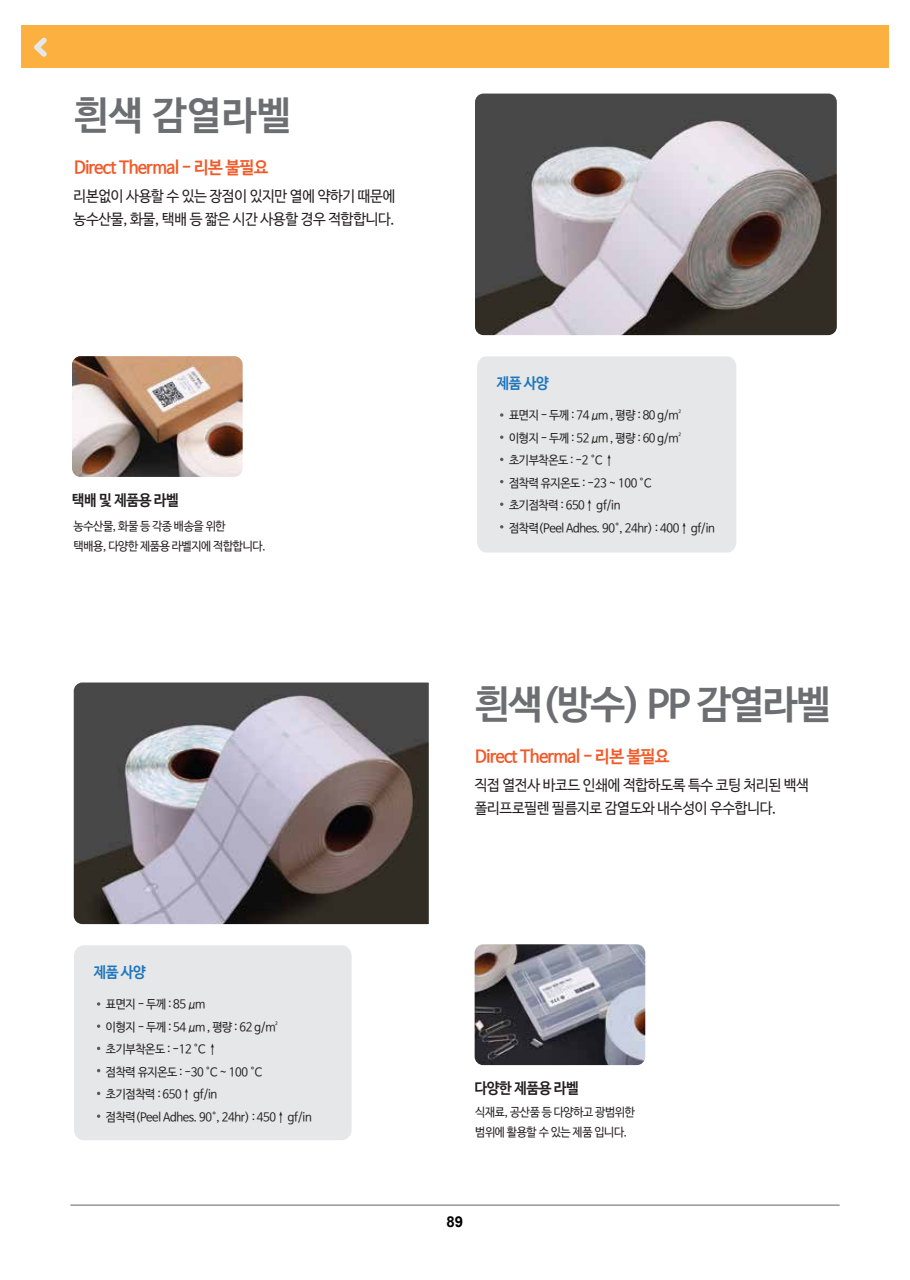
<style>
.page{position:relative;width:910px;height:1280px;background:#fff}
.page>*{position:absolute;margin:0;border:0;box-sizing:border-box;transform-origin:0 0}
.t1{font:39px "Nanum Barun Gothic OTF Bold";letter-spacing:-.04em;color:#6d6e71}
.t2{font:17.25px "Nanum Barun Gothic OTF Bold";letter-spacing:-.03em;color:#f15a29;scale:.95 1}
.t3{font:15px/22.5px "Nanum Barun Gothic OTF";letter-spacing:-.02em;color:#231f20;scale:.95 1}
.t4{font:15px "Nanum Barun Gothic OTF Bold";letter-spacing:-.03em;color:#231f20;scale:.95 1}
.t5{font:15px "Nanum Barun Gothic OTF Bold";letter-spacing:-.03em;color:#1c75bc;scale:.95 1}
.t6{font:700 15px "Arial";color:#000}
.t7{font:12px/22.5px "Nanum Barun Gothic OTF";letter-spacing:-.03em;color:#231f20;scale:.95 1}
</style>
<div class="page">
<div style="left:74px;top:945px;width:278px;height:195px;background:#e6e7e8;border-radius:10px"></div>
<svg style="left:97px;top:1002px;width:3px;height:4px"></svg>
<svg style="left:97px;top:1024px;width:3px;height:4px"></svg>
<svg style="left:97px;top:1114px;width:3px;height:4px"></svg>
<img style="left:475px;top:94px;width:362px;height:241px">
<img style="left:74px;top:682px;width:355px;height:242px">
<div style="left:477px;top:356px;width:259px;height:196px;background:#e6e7e8"></div>
<svg style="left:500px;top:413px;width:3px;height:4px"></svg>
<svg style="left:500px;top:435px;width:3px;height:4px"></svg>
<svg style="left:500px;top:502px;width:3px;height:4px"></svg>
<img style="left:475px;top:944px;width:170px;height:121px">
<img style="left:72px;top:356px;width:171px;height:121px">
<hr style="left:70px;top:1205px;width:770px;height:1px;background:#636466">
<div style="left:21px;top:26px;width:868px;height:42px;background:#fbb040"></div>
<svg style="left:34px;top:38px;width:13px;height:19px"></svg>
<h1 class="t1" style="left:74px;top:95px;width:219px">흰색 감열라벨</h1>
<h2 class="t2" style="left:74px;top:159px;width:206px">Direct Thermal - 리본 불필요</h2>
<p class="t3" style="left:74px;top:186px;width:340px">리본없이 사용할 수 있는 장점이 있지만 열에 약하기 때문에 농수산물, 화물, 택배 등 짧은 시간 사용할 경우 적합합니다.</p>
<p class="t4" style="left:72px;top:492px;width:114px">택배 및 제품용 라벨</p>
<p class="t7" style="left:74px;top:517px;width:204px;line-height:19.5px">농수산물, 화물 등 각종 배송을 위한<br>택배용, 다양한 제품용 라벨지에 적합합니다.</p>
<p class="t5" style="left:497px;top:376px;width:57px">제품 사양</p>
<p class="t7" style="left:509px;top:405px;width:218px">표면지 - 두께 : 74 μm , 평량 : 80 g/m² 이형지 - 두께 : 52 μm , 평량 : 60 g/m² 초기부착온도 : -2 °C ↑<br>점착력 유지온도 : -23 ~ 100 °C<br>초기점착력 : 650↑ gf/in<br>점착력(Peel Adhes. 90°, 24hr) : 400↑ gf/in</p>
<h1 class="t1" style="left:475px;top:684px;width:357px">흰색(방수) PP 감열라벨</h1>
<h2 class="t2" style="left:475px;top:748px;width:206px">Direct Thermal - 리본 불필요</h2>
<p class="t3" style="left:475px;top:775px;width:353px">직접 열전사 바코드 인쇄에 적합하도록 특수 코팅 처리된 백색 폴리프로필렌 필름지로 감열도와 내수성이 우수합니다.</p>
<p class="t5" style="left:93px;top:964px;width:57px">제품 사양</p>
<p class="t7" style="left:106px;top:993px;width:218px">표면지 - 두께 : 85 μm<br>이형지 - 두께 : 54 μm , 평량 : 62 g/m² 초기부착온도 : -12 °C ↑<br>점착력 유지온도 : -30 °C ~ 100 °C 초기점착력 : 650↑ gf/in<br>점착력(Peel Adhes. 90°, 24hr) : 450↑ gf/in</p>
<p class="t4" style="left:474px;top:1080px;width:111px">다양한 제품용 라벨</p>
<p class="t7" style="left:475px;top:1103px;width:170px;line-height:19.5px">식재료, 공산품 등 다양하고 광범위한 범위에 활용할 수 있는 제품 입니다.</p>
<p class="t6" style="left:447px;top:1211px;width:18px">89</p>
</div>
